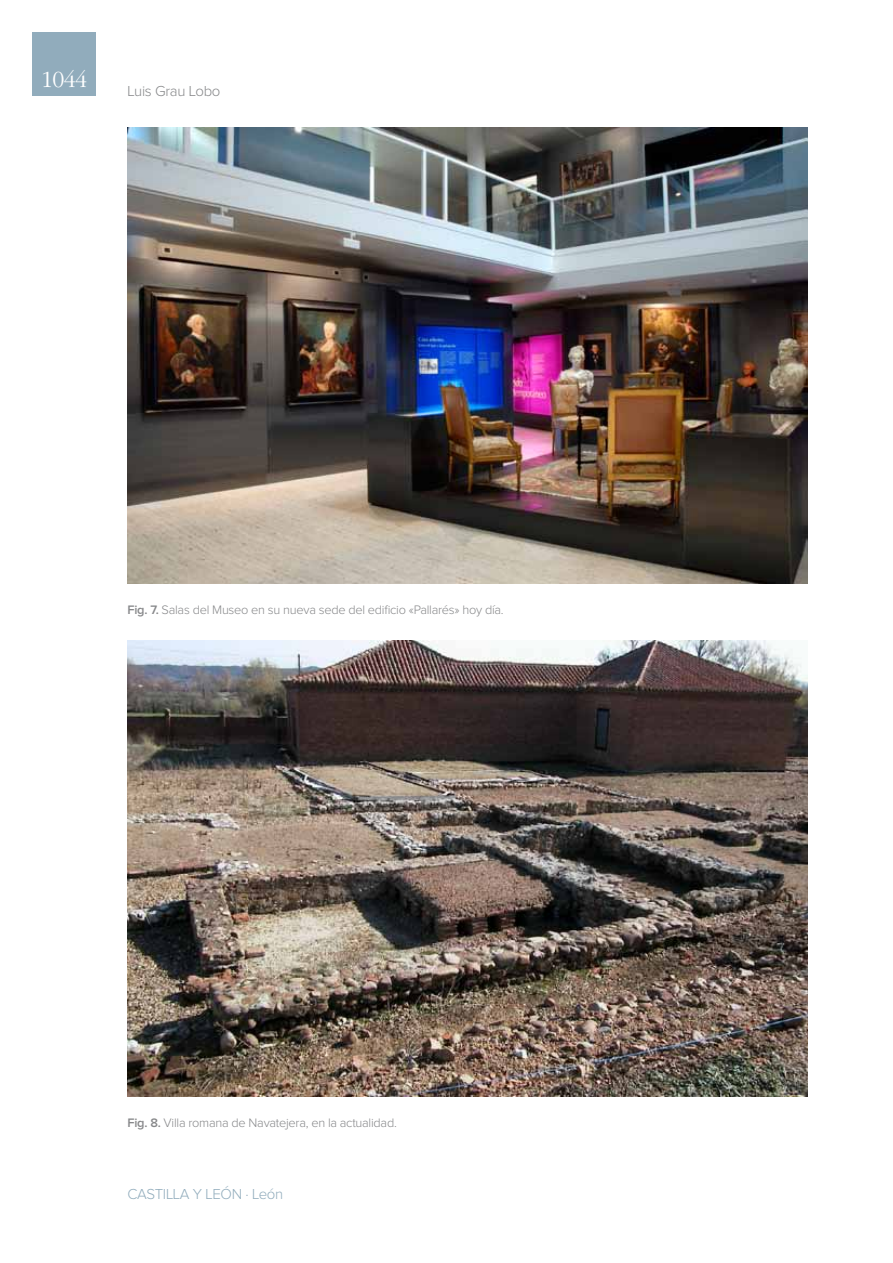
<style>
.page{position:relative;width:893px;height:1263px;background:#fff}
.page>*{position:absolute;margin:0;border:0;box-sizing:border-box;transform-origin:0 0}
.t1{font:300 24px "ITC Garamond Std";color:#fff}
.t2{font:300 15px "Proxima Nova";letter-spacing:-.02em;color:#91acbc}
.t3{font:300 15px "Proxima Nova";letter-spacing:-.02em;color:#87888a}
.t4{font:300 12.75px "Proxima Nova";letter-spacing:-.02em;color:#87888a}
.s1{font-weight:600}
</style>
<div class="page">
<div style="left:32px;top:32px;width:64px;height:64px;background:#91acbc"></div>
<img style="left:128px;top:128px;width:680px;height:455px">
<img style="left:128px;top:641px;width:680px;height:455px">
<h1 class="t1" style="left:41px;top:67px;width:47px">1044</h1>
<p class="t3" style="left:128px;top:84px;width:94px">Luis Grau Lobo</p>
<p class="t4" style="left:128px;top:604px;width:378px"><span class="s1">Fig. 7.</span> Salas del Museo en su nueva sede del edificio «Pallarés» hoy día.</p>
<p class="t4" style="left:128px;top:1117px;width:271px"><span class="s1">Fig. 8.</span> Villa romana de Navatejera, en la actualidad.</p>
<p class="t2" style="left:128px;top:1187px;width:157px">CASTILLA Y LEÓN · León</p>
</div>
